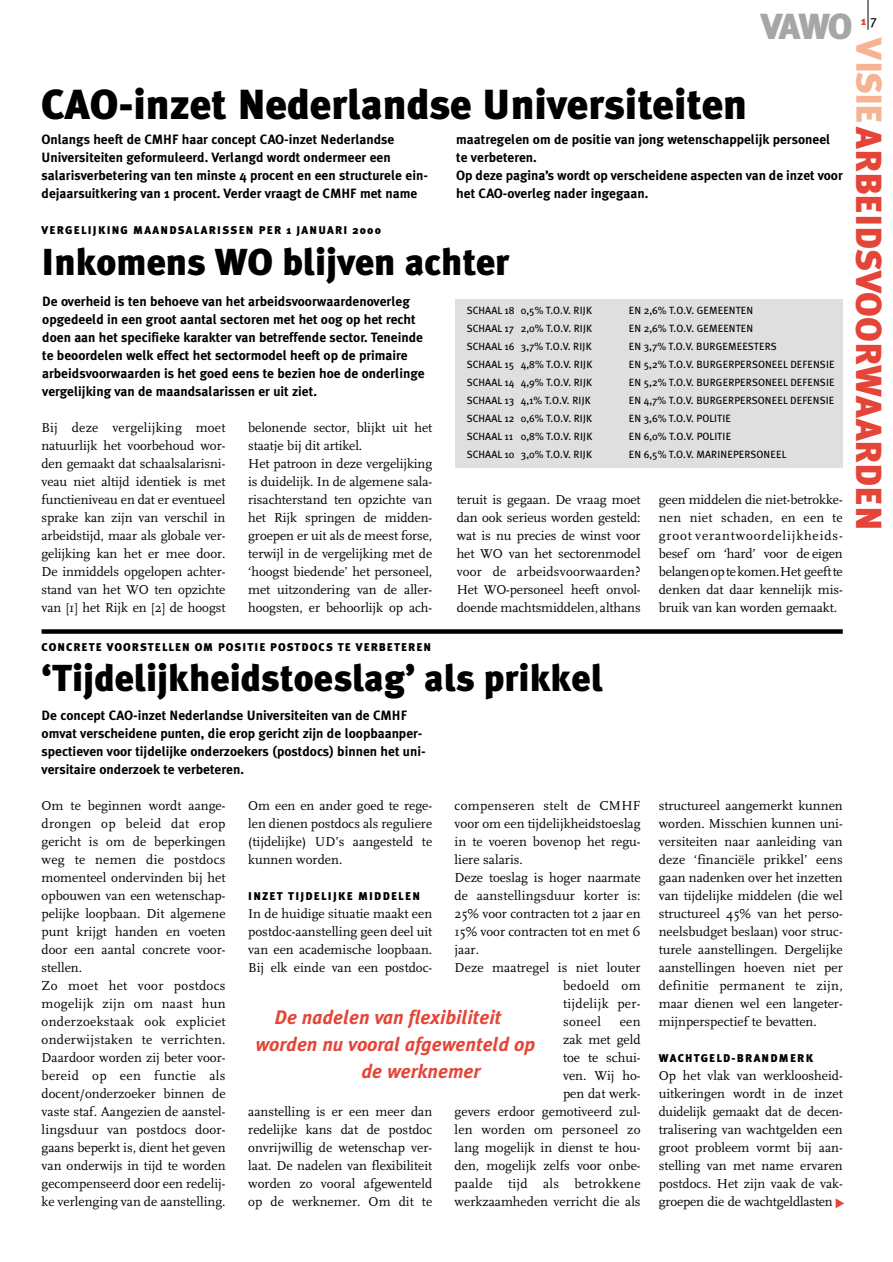
<style>
.page{position:relative;width:893px;height:1262px;background:#fff}
.page>*{position:absolute;margin:0;border:0;box-sizing:border-box;transform-origin:0 0}
.t1{font:900 42px "Meta Plus";color:#000}
.t2{font:900 37.5px "Meta Plus";color:#000}
.t3{font:900 36.3px "Meta Plus";color:#e54538}
.t4{font:900 36.3px "Meta Plus";color:#a6a6a6}
.t5{font:italic 700 19.5px "Meta Plus";color:#e54538}
.t6{font:13.5px/18px "FF Scala";color:#000;text-align:justify}
.t7{font:700 13.5px/18px "Meta Plus";color:#000}
.t8{font:13.5px "FF Scala";letter-spacing:.025em;color:#000}
.t9{font:900 11.7px "Meta Plus";color:#e54538}
.t10{font:900 11.25px "Meta Plus";letter-spacing:.11em;color:#000}
.t11{font:10.5px "Meta Plus";letter-spacing:.015em;color:#000}
.s1{font-weight:400;font-size:13.5px;color:#000}
.s2{font-size:36px;color:#f6b494}
</style>
<div class="page">
<hr style="left:867px;top:0;width:1px;height:30px;background:#000">
<div style="left:42px;top:629px;width:800px;height:5px;background:#000"></div>
<div style="left:455px;top:299px;width:387px;height:169px;background:#dfdfdf"></div>
<h3 class="t4" style="left:760px;top:13px;width:93px">VAWO</h3>
<p class="t9" style="left:861px;top:17px;width:17px">1 <span class="s1">7</span></p>
<h3 class="t3" style="left:881px;top:38px;width:493px;rotate:90deg"><span class="s2">VISIE</span> ARBEIDSVOORWAARDEN</h3>
<h1 class="t1" style="left:41px;top:89px;width:707px">CAO-inzet Nederlandse Universiteiten</h1>
<p class="t7" style="left:42px;top:132px;width:388px">Onlangs heeft de CMHF haar concept CAO-inzet Nederlandse Universiteiten geformuleerd. Verlangd wordt ondermeer een salarisverbetering van ten minste 4 procent en een structurele ein&shy;dejaarsuitkering van 1 procent. Verder vraagt de CMHF met name</p>
<p class="t10" style="left:42px;top:226px;width:341px">VERGELIJKING MAANDSALARISSEN PER 1 JANUARI 2000</p>
<h2 class="t2" style="left:42px;top:248px;width:469px">Inkomens WO blijven achter</h2>
<p class="t7" style="left:42px;top:294px;width:384px">De overheid is ten behoeve van het arbeidsvoorwaardenoverleg opgedeeld in een groot aantal sectoren met het oog op het recht doen aan het specifieke karakter van betreffende sector. Teneinde te beoordelen welk effect het sectormodel heeft op de primaire arbeidsvoorwaarden is het goed eens te bezien hoe de onderlinge vergelijking van de maandsalarissen er uit ziet.</p>
<p class="t7" style="left:456px;top:132px;width:388px">maatregelen om de positie van jong wetenschappelijk personeel te verbeteren.<br>Op deze pagina’s wordt op verscheidene aspecten van de inzet voor het CAO-overleg nader ingegaan.</p>
<p class="t11" style="left:466px;top:307px;width:127px">SCHAAL 18 0,5% T.O.V. RIJK</p>
<p class="t11" style="left:629px;top:307px;width:126px">EN 2,6% T.O.V. GEMEENTEN</p>
<p class="t11" style="left:466px;top:325px;width:127px">SCHAAL 17 2,0% T.O.V. RIJK</p>
<p class="t11" style="left:629px;top:325px;width:126px">EN 2,6% T.O.V. GEMEENTEN</p>
<p class="t11" style="left:466px;top:343px;width:127px">SCHAAL 16 3,7% T.O.V. RIJK</p>
<p class="t11" style="left:629px;top:343px;width:149px">EN 3,7% T.O.V. BURGEMEESTERS</p>
<p class="t11" style="left:466px;top:361px;width:127px">SCHAAL 15 4,8% T.O.V. RIJK</p>
<p class="t11" style="left:629px;top:361px;width:207px">EN 5,2% T.O.V. BURGERPERSONEEL DEFENSIE</p>
<p class="t11" style="left:466px;top:379px;width:127px">SCHAAL 14 4,9% T.O.V. RIJK</p>
<p class="t11" style="left:629px;top:379px;width:207px">EN 5,2% T.O.V. BURGERPERSONEEL DEFENSIE</p>
<p class="t11" style="left:466px;top:397px;width:126px">SCHAAL 13 4,1% T.O.V. RIJK</p>
<p class="t11" style="left:629px;top:397px;width:207px">EN 4,7% T.O.V. BURGERPERSONEEL DEFENSIE</p>
<p class="t11" style="left:466px;top:415px;width:127px">SCHAAL 12 0,6% T.O.V. RIJK</p>
<p class="t11" style="left:628px;top:415px;width:104px">EN 3,6% T.O.V. POLITIE</p>
<p class="t11" style="left:466px;top:433px;width:127px">SCHAAL 11 0,8% T.O.V. RIJK</p>
<p class="t11" style="left:628px;top:433px;width:104px">EN 6,0% T.O.V. POLITIE</p>
<p class="t11" style="left:466px;top:451px;width:127px">SCHAAL 10 3,0% T.O.V. RIJK</p>
<p class="t11" style="left:629px;top:451px;width:159px">EN 6,5% T.O.V. MARINEPERSONEEL</p>
<p class="t6" style="left:41px;top:420px;width:185px">Bij deze vergelijking moet natuurlijk het voorbehoud wor&shy;den gemaakt dat schaalsalarisni&shy;veau niet altijd identiek is met functieniveau en dat er eventueel sprake kan zijn van verschil in arbeidstijd, maar als globale ver&shy;gelijking kan het er mee door.<br>De inmiddels opgelopen achter&shy;stand van het WO ten opzichte van [1] het Rijk en [2] de hoogst</p>
<p class="t6" style="left:248px;top:420px;width:185px;text-align:left">belonende sector, blijkt uit het staatje bij dit artikel.<br>Het patroon in deze vergelijking is duidelijk. In de algemene sala&shy;risachterstand ten opzichte van het Rijk springen de midden&shy;groepen er uit als de meest forse, terwijl in de vergelijking met de ‘hoogst biedende’ het personeel, met uitzondering van de aller&shy;hoogsten, er behoorlijk op ach-</p>
<p class="t6" style="left:456px;top:492px;width:185px">teruit is gegaan. De vraag moet dan ook serieus worden gesteld: wat is nu precies de winst voor het WO van het sectorenmodel voor de arbeidsvoorwaarden?<br>Het WO-personeel heeft onvol&shy;doende machtsmiddelen, althans</p>
<p class="t6" style="left:658px;top:492px;width:185px">geen middelen die niet-betrokke&shy;nen niet schaden, en een te groot verantwoordelijkheids&shy;besef om ‘hard’ voor de eigen belangenoptekomen.Het geeftte denken dat daar kennelijk mis&shy;bruik van kan worden gemaakt.</p>
<p class="t10" style="left:42px;top:643px;width:391px">CONCRETE VOORSTELLEN OM POSITIE POSTDOCS TE VERBETEREN</p>
<h2 class="t2" style="left:42px;top:664px;width:563px">‘Tijdelijkheidstoeslag’ als prikkel</h2>
<p class="t7" style="left:42px;top:708px;width:385px">De concept CAO-inzet Nederlandse Universiteiten van de CMHF omvat verscheidene punten, die erop gericht zijn de loopbaanper&shy;spectieven voor tijdelijke onderzoekers (postdocs) binnen het uni&shy;versitaire onderzoek te verbeteren.</p>
<p class="t6" style="left:42px;top:798px;width:185px;text-align:left">Om te beginnen wordt aange&shy;drongen op beleid dat erop gericht is om de beperkingen weg te nemen die postdocs momenteel ondervinden bij het opbouwen van een wetenschap&shy;pelijke loopbaan. Dit algemene punt krijgt handen en voeten door een aantal concrete voor&shy;stellen.<br>Zo moet het voor postdocs mogelijk zijn om naast hun onderzoekstaak ook expliciet onderwijstaken te verrichten.<br>Daardoor worden zij beter voor&shy;bereid op een functie als docent/onderzoeker binnen de vaste staf. Aangezien de aanstel&shy;lingsduur van postdocs door&shy;gaans beperkt is, dient het geven van onderwijs in tijd te worden gecompenseerd door een redelij&shy;ke verlenging van de aanstelling.</p>
<p class="t6" style="left:248px;top:798px;width:185px">Om een en ander goed te rege&shy;len dienen postdocs als reguliere (tijdelijke) UD’s aangesteld te kunnen worden.</p>
<p class="t8" style="left:454px;top:800px;width:187px">compenseren stelt de CMHF</p>
<p class="t6" style="left:454px;top:816px;width:187px">voor om een tijdelijkheidstoeslag</p>
<p class="t6" style="left:454px;top:834px;width:187px">in te voeren bovenop het regu-</p>
<p class="t6" style="left:454px;top:852px;width:70px">liere salaris.</p>
<p class="t6" style="left:454px;top:870px;width:187px">Deze toeslag is hoger naarmate</p>
<p class="t6" style="left:454px;top:888px;width:187px">de aanstellingsduur korter is:</p>
<p class="t6" style="left:454px;top:906px;width:187px">25% voor contracten tot 2 jaar en</p>
<p class="t6" style="left:454px;top:924px;width:187px">15% voor contracten tot en met 6</p>
<p class="t6" style="left:454px;top:942px;width:26px">jaar.</p>
<p class="t6" style="left:454px;top:960px;width:187px">Deze maatregel is niet louter</p>
<p class="t8" style="left:563px;top:980px;width:79px">bedoeld om</p>
<p class="t8" style="left:563px;top:998px;width:79px">tijdelijk per-</p>
<p class="t6" style="left:563px;top:1014px;width:40px">soneel</p>
<p class="t10" style="left:248px;top:892px;width:173px">INZET TIJDELIJKE MIDDELEN</p>
<p class="t6" style="left:248px;top:906px;width:185px">In de huidige situatie maakt een postdoc-aanstelling geen deel uit van een academische loopbaan.<br>Bij elk einde van een postdoc-</p>
<h3 class="t5" style="left:274px;top:1010px;width:228px">De nadelen van flexibiliteit</h3>
<h3 class="t5" style="left:255px;top:1037px;width:281px">worden nu vooral afgewenteld op</h3>
<h3 class="t5" style="left:361px;top:1064px;width:120px">de werknemer</h3>
<p class="t6" style="left:454px;top:1014px;width:187px;text-align:right">een<br>zak met geld<br>toe te schui-<br>ven. Wij ho-<br>pen dat werk-<br>gevers erdoor gemotiveerd zul&shy;len worden om personeel zo lang mogelijk in dienst te hou&shy;den, mogelijk zelfs voor onbe&shy;paalde tijd als betrokkene werkzaamheden verricht die als</p>
<p class="t6" style="left:248px;top:1104px;width:185px">aanstelling is er een meer dan redelijke kans dat de postdoc onvrijwillig de wetenschap ver&shy;laat. De nadelen van flexibiliteit worden zo vooral afgewenteld op de werknemer. Om dit te</p>
<p class="t6" style="left:658px;top:798px;width:185px">structureel aangemerkt kunnen worden. Misschien kunnen uni&shy;versiteiten naar aanleiding van deze ‘financiële prikkel’ eens gaan nadenken over het inzetten van tijdelijke middelen (die wel structureel 45% van het perso&shy;neelsbudget beslaan) voor struc&shy;turele aanstellingen. Dergelijke aanstellingen hoeven niet per definitie permanent te zijn, maar dienen wel een langeter&shy;mijnperspectief te bevatten.</p>
<p class="t10" style="left:658px;top:1054px;width:156px">WACHTGELD-BRANDMERK</p>
<p class="t6" style="left:658px;top:1068px;width:185px">Op het vlak van werkloosheid&shy;uitkeringen wordt in de inzet duidelijk gemaakt dat de decen&shy;tralisering van wachtgelden een groot probleem vormt bij aan&shy;stelling van met name ervaren postdocs. Het zijn vaak de vak&shy;groepen die de wachtgeldlasten</p>
</div>
